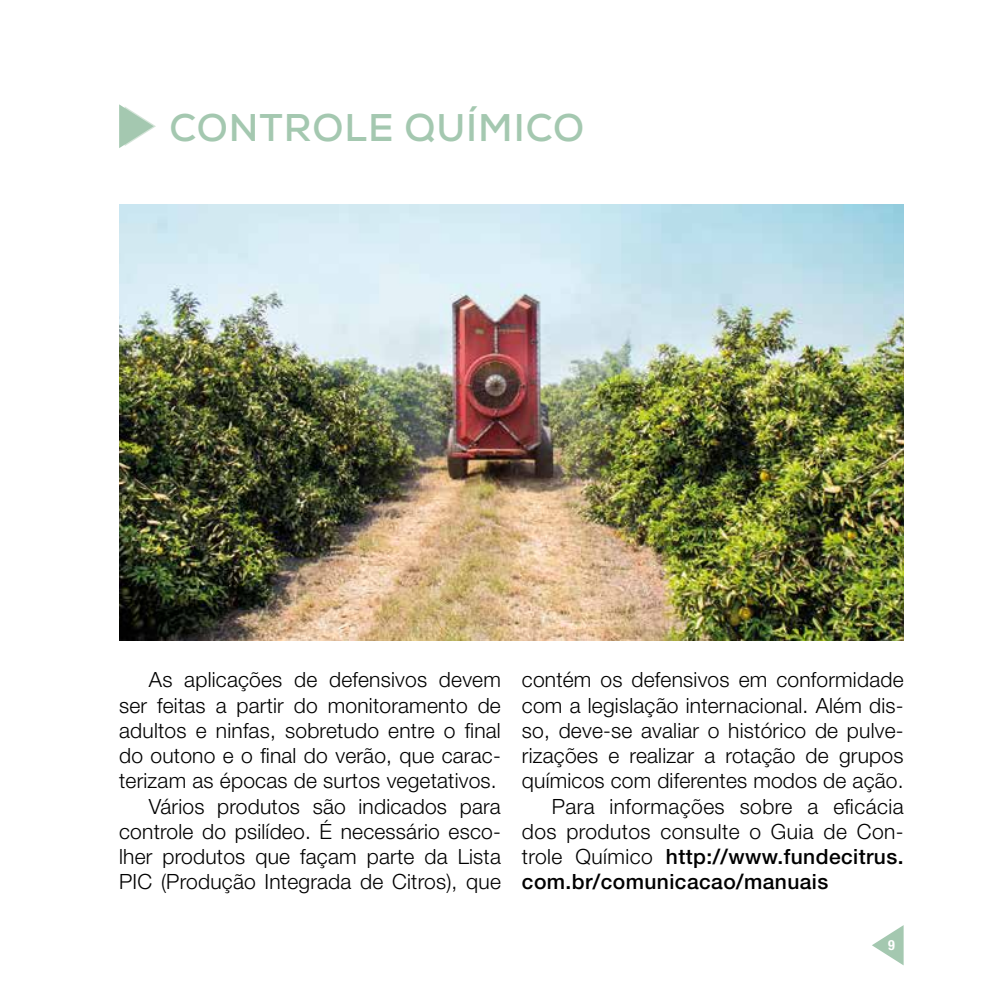
<style>
.page{position:relative;width:993px;height:993px;background:#fff}
.page>*{position:absolute;margin:0;border:0;box-sizing:border-box;transform-origin:0 0}
.t1{font:700 38.5px "Nexa";letter-spacing:.025em;color:#a4c8b0}
.t2{font:300 21px/25.2px "Helvetica Neue LT Std";letter-spacing:.01em;color:#000;text-align:right}
.t3{font:500 21px "Helvetica Neue LT Std";letter-spacing:.02em;color:#000}
.t4{font:700 condensed 14px "Helvetica Neue LT Std";color:#fff}
.s1{font-weight:300}
</style>
<div class="page">
<svg style="left:872px;top:925px;width:31px;height:40px"></svg>
<img style="left:119px;top:205px;width:784px;height:435px">
<svg style="left:119px;top:104px;width:37px;height:44px"></svg>
<h1 class="t1" style="left:169px;top:103px;width:416px">CONTROLE QUÍMICO</h1>
<p class="t2" style="left:119px;top:666px;width:383px">As aplicações de defensivos devem ser feitas a partir do monitoramento de adultos e ninfas, sobretudo entre o final do outono e o final do verão, que carac&shy;terizam as épocas de surtos vegetativos.<br>Vários produtos são indicados para controle do psilídeo. É necessário esco&shy;lher produtos que façam parte da Lista PIC (Produção Integrada de Citros), que</p>
<p class="t2" style="left:521px;top:666px;width:383px">contém os defensivos em conformidade</p>
<p class="t2" style="left:521px;top:691px;width:383px">com a legislação internacional. Além dis-</p>
<p class="t2" style="left:521px;top:717px;width:383px">so, deve-se avaliar o histórico de pulve-</p>
<p class="t2" style="left:521px;top:742px;width:383px">rizações e realizar a rotação de grupos</p>
<p class="t2" style="left:521px;top:767px;width:383px">químicos com diferentes modos de ação.</p>
<p class="t2" style="left:551px;top:792px;width:353px">Para informações sobre a eficácia</p>
<p class="t2" style="left:521px;top:817px;width:383px">dos produtos consulte o Guia de Con-</p>
<p class="t3" style="left:521px;top:843px;width:383px"><span class="s1">trole Químico</span> http://www.fundecitrus.</p>
<p class="t3" style="left:521px;top:868px;width:308px">com.br/comunicacao/manuais</p>
<p class="t4" style="left:888px;top:936px;width:8px">9</p>
</div>
